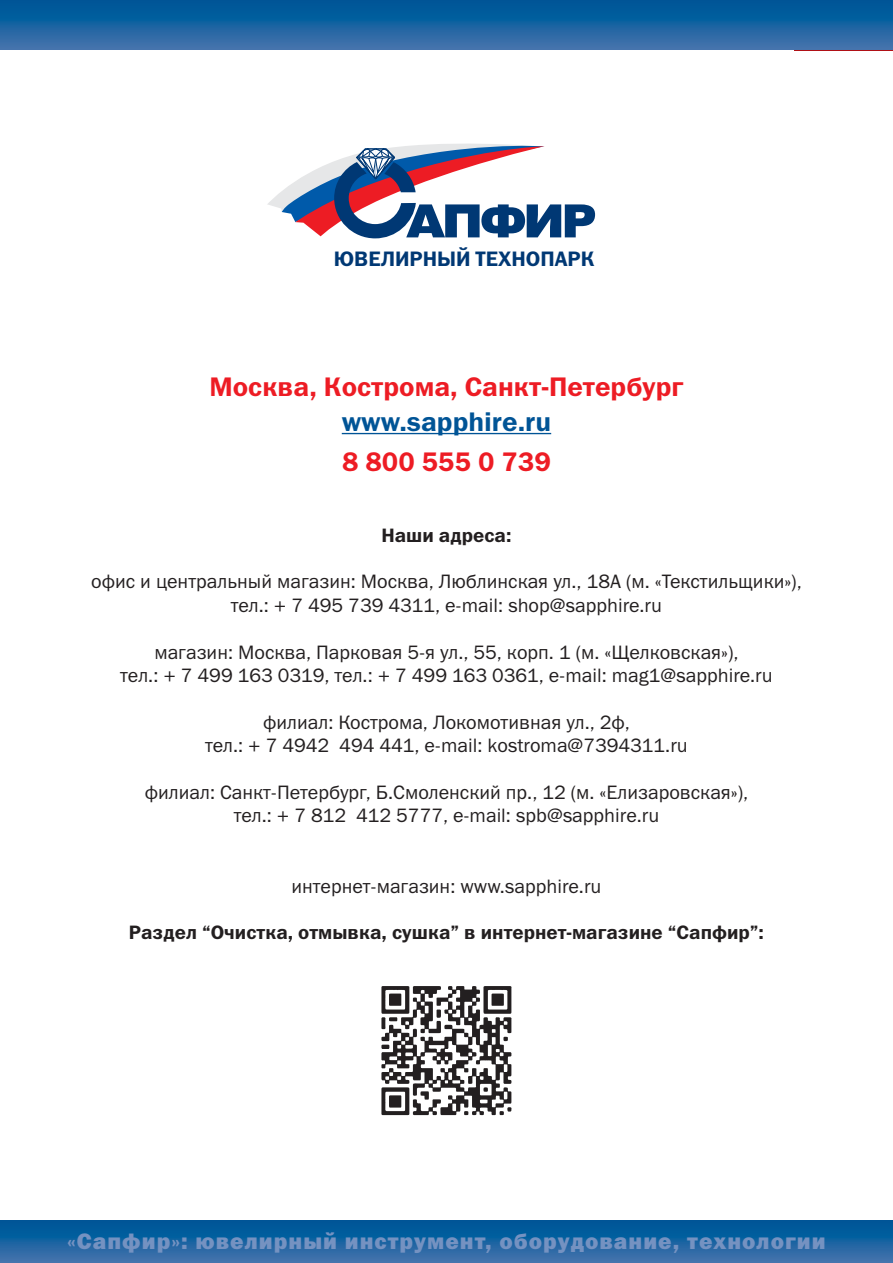
<style>
.page{position:relative;width:893px;height:1263px;background:#fff}
.page>*{position:absolute;margin:0;border:0;box-sizing:border-box;transform-origin:0 0}
.t1{font:27px "Franklin Gothic Demi C";color:#ed1c24}
.t2{font:27px "Franklin Gothic Demi C";color:#005496}
.t3{font:24px "Franklin Gothic Heavy C";letter-spacing:.045em;color:#7592c1}
.t4{font:22.5px "Franklin Gothic Heavy C";letter-spacing:.045em;color:#7592c1}
.t5{font:21px "Franklin Gothic Demi C";color:#003874}
.t6{font:19.5px/23.4px "Franklin Gothic Book C";color:#231f20;text-align:center}
.t7{font:19.5px "Franklin Gothic Demi C";color:#231f20}
</style>
<div class="page">
<svg style="left:0;top:1220px;width:893px;height:43px;background:#1963a1"></svg>
<svg style="left:0;top:0;width:893px;height:50px;background:#1a63a1"></svg>
<hr style="left:342px;top:433px;width:209px;height:1px;background:#005496">
<img style="left:381px;top:986px;width:131px;height:130px">
<svg style="left:267px;top:143px;width:328px;height:95px"></svg>
<p class="t5" style="left:334px;top:251px;width:262px">ЮВЕЛИРНЫЙ ТЕХНОПАРК</p>
<h1 class="t1" style="left:209px;top:377px;width:475px">Москва, Кострома, Санкт-Петербург</h1>
<h1 class="t2" style="left:342px;top:412px;width:211px">www.sapphire.ru</h1>
<h1 class="t1" style="left:342px;top:452px;width:210px">8 800 555 0 739</h1>
<p class="t7" style="left:381px;top:528px;width:132px">Наши адреса:</p>
<p class="t6" style="left:91px;top:572px;width:712px">офис и центральный магазин: Москва, Люблинская ул., 18А (м. «Текстильщики»), тел.: + 7 495 739 4311, e-mail: shop@sapphire.ru</p>
<p class="t6" style="left:120px;top:642px;width:654px">магазин: Москва, Парковая 5-я ул., 55, корп. 1 (м. «Щелковская»),<br>тел.: + 7 499 163 0319, тел.: + 7 499 163 0361, e-mail: mag1@sapphire.ru</p>
<p class="t6" style="left:205px;top:712px;width:484px">филиал: Кострома, Локомотивная ул., 2ф,<br>тел.: + 7 4942 494 441, e-mail: kostroma@7394311.ru</p>
<p class="t6" style="left:145px;top:783px;width:605px">филиал: Санкт-Петербург, Б.Смоленский пр., 12 (м. «Елизаровская»), тел.: + 7 812 412 5777, e-mail: spb@sapphire.ru</p>
<p class="t6" style="left:291px;top:876px;width:312px">интернет-магазин: www.sapphire.ru</p>
<p class="t7" style="left:129px;top:925px;width:637px">Раздел “Очистка, отмывка, сушка” в интернет-магазине “Сапфир”:</p>
<p class="t4" style="left:67px;top:1233px;width:760px">«Сапфир»: ювелирный инструмент, оборудование, технологии</p>
<p class="t3" style="left:342px;top:1232px;width:211px">www.sapphire.ru</p>
</div>
